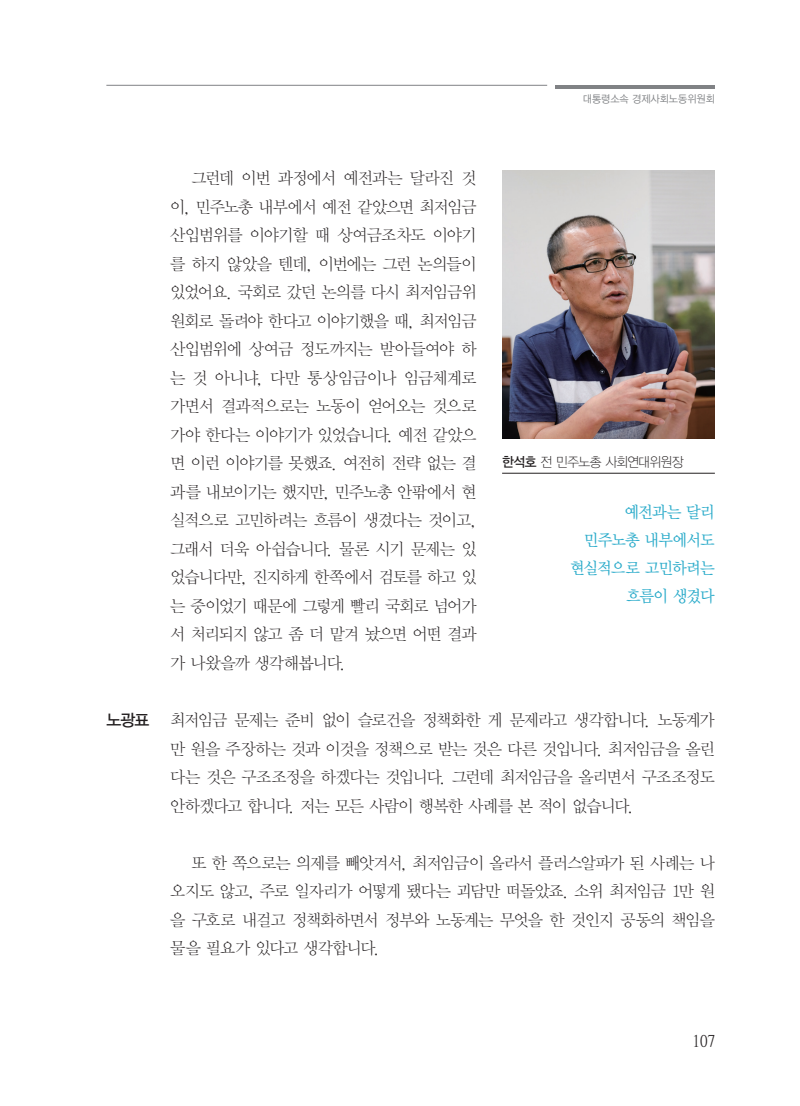
<style>
.page{position:relative;width:800px;height:1106px;background:#fff}
.page>*{position:absolute;margin:0;border:0;box-sizing:border-box;transform-origin:0 0}
.t1{font:16.5px/28.5px "YDVY Mj O31";letter-spacing:-.065em;color:#231f20;text-align:justify}
.t2{font:16.5px/27.8px "YDVY Mj O33";letter-spacing:-.06em;color:#2aabca;text-align:right;scale:.95 1}
.t3{font:16.5px "YDVY Mj O520";color:#231f20}
.t4{font:16.5px "YDVYGO33";color:#231f20}
.t5{font:13.5px "YDVYGO31";letter-spacing:-.055em;color:#231f20;scale:.95 1}
.t6{font:10.5px "YDVYGO32";color:#808285;scale:.95 1}
.s1{font-family:"YDVYGO33"}
</style>
<div class="page">
<hr style="left:555px;top:85px;width:159px;height:3px;background:#808285">
<hr style="left:106px;top:85px;width:441px;height:1px;background:#808285">
<img style="left:502px;top:170px;width:212px;height:268px">
<hr style="left:502px;top:473px;width:212px;height:1px;background:#231f20">
<p class="t6" style="left:582px;top:93px;width:140px">대통령소속 경제사회노동위원회</p>
<p class="t1" style="left:170px;top:164px;width:308px;text-indent:21px">그런데 이번 과정에서 예전과는 달라진 것 이, 민주노총 내부에서 예전 같았으면 최저임금 산입범위를 이야기할 때 상여금조차도 이야기 를 하지 않았을 텐데, 이번에는 그런 논의들이 있었어요. 국회로 갔던 논의를 다시 최저임금위 원회로 돌려야 한다고 이야기했을 때, 최저임금 산입범위에 상여금 정도까지는 받아들여야 하 는 것 아니냐, 다만 통상임금이나 임금체계로 가면서 결과적으로는 노동이 얻어오는 것으로 가야 한다는 이야기가 있었습니다. 예전 같았으 면 이런 이야기를 못했죠. 여전히 전략 없는 결 과를 내보이기는 했지만, 민주노총 안팎에서 현 실적으로 고민하려는 흐름이 생겼다는 것이고, 그래서 더욱 아쉽습니다. 물론 시기 문제는 있 었습니다만, 진지하게 한쪽에서 검토를 하고 있 는 중이었기 때문에 그렇게 빨리 국회로 넘어가 서 처리되지 않고 좀 더 맡겨 놨으면 어떤 결과 가 나왔을까 생각해봅니다.</p>
<p class="t5" style="left:502px;top:454px;width:192px"><span class="s1">한석호</span> 전 민주노총 사회연대위원장</p>
<p class="t2" style="left:570px;top:498px;width:154px">예전과는 달리 민주노총 내부에서도 현실적으로 고민하려는 흐름이 생겼다</p>
<p class="t4" style="left:106px;top:710px;width:45px">노광표</p>
<p class="t1" style="left:170px;top:706px;width:546px">최저임금 문제는 준비 없이 슬로건을 정책화한 게 문제라고 생각합니다. 노동계가 만 원을 주장하는 것과 이것을 정책으로 받는 것은 다른 것입니다. 최저임금을 올린 다는 것은 구조조정을 하겠다는 것입니다. 그런데 최저임금을 올리면서 구조조정도 안하겠다고 합니다. 저는 모든 사람이 행복한 사례를 본 적이 없습니다.</p>
<p class="t1" style="left:170px;top:848px;width:546px;text-indent:21px">또 한 쪽으로는 의제를 빼앗겨서, 최저임금이 올라서 플러스알파가 된 사례는 나 오지도 않고, 주로 일자리가 어떻게 됐다는 괴담만 떠돌았죠. 소위 최저임금 1만 원 을 구호로 내걸고 정책화하면서 정부와 노동계는 무엇을 한 것인지 공동의 책임을 물을 필요가 있다고 생각합니다.</p>
<p class="t3" style="left:692px;top:1031px;width:24px">107</p>
</div>
